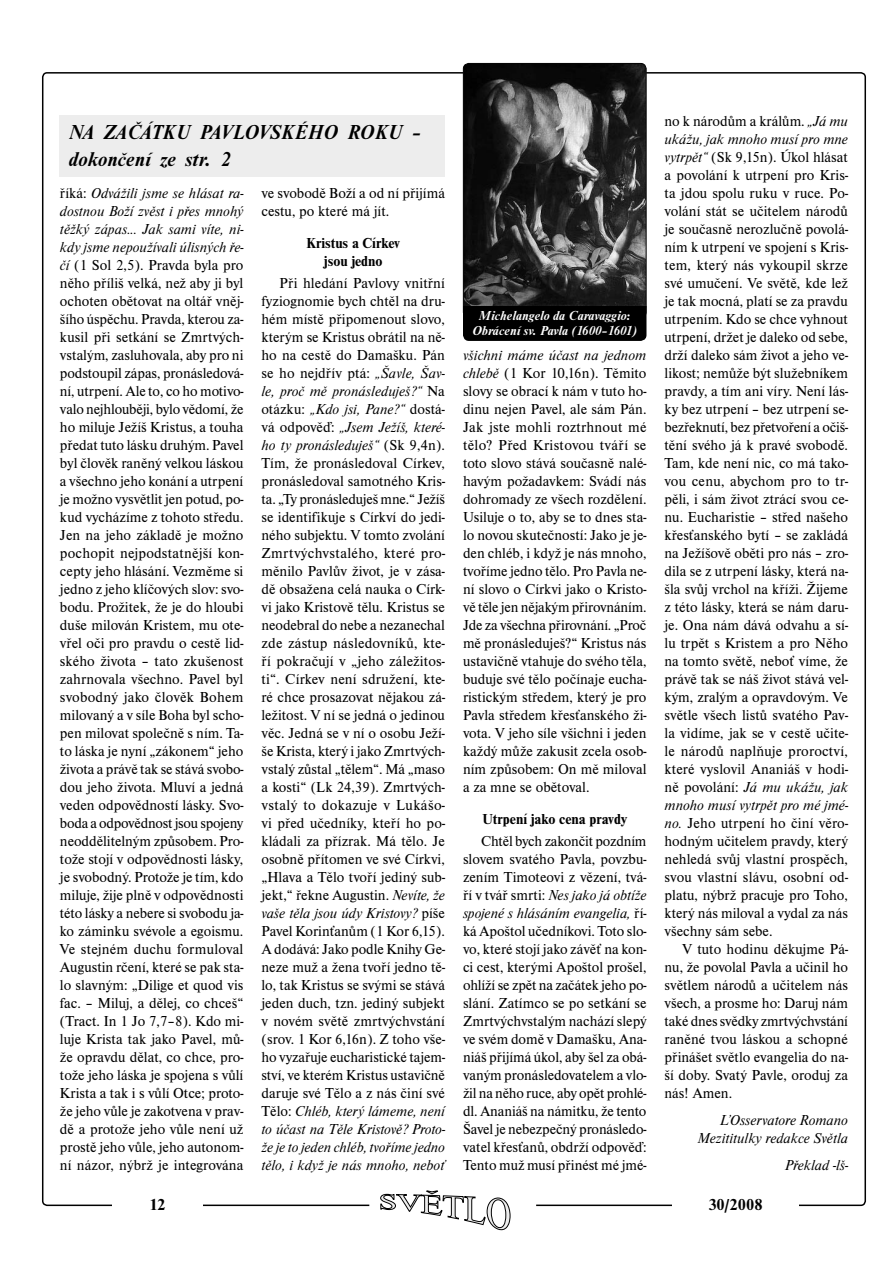
<style>
.page{position:relative;width:893px;height:1263px;background:#fff}
.page>*{position:absolute;margin:0;border:0;box-sizing:border-box;transform-origin:0 0}
.t1{font:italic 700 21px/27px "Nimbus Rom DEE";color:#000}
.t2{font:700 16.5px "Nimbus Rom DEE";color:#000}
.t3{font:15px/18px "Nimbus Rom DEE";color:#000;text-align:justify}
.t4{font:italic 15px/18px "Nimbus Rom DEE";color:#000;text-align:right}
.t5{font:700 15px/18px "Nimbus Rom DEE";color:#000;text-align:center}
.t6{font:italic 700 13.5px/15px "Nimbus Rom DEE";color:#fff;text-align:center}
.s1{font-style:italic}
</style>
<div class="page">
<svg style="left:380px;top:1190px;width:131px;height:41px"></svg>
<div style="left:60px;top:115px;width:385px;height:61px;background:#ededed"></div>
<img style="left:463px;top:63px;width:183px;height:243px">
<div style="left:463px;top:63px;width:183px;height:255px;border:1px solid #000;border-radius:5px"></div>
<div style="left:463px;top:306px;width:183px;height:35px;background:#000"></div>
<h1 class="t1" style="left:69px;top:121px;width:354px">NA ZAČÁTKU PAVLOVSKÉHO ROKU – dokončení ze str. 2</h1>
<p class="t3" style="left:60px;top:185px;width:185px">říká: <span class="s1">Odvážili jsme se hlásat ra&shy;dostnou Boží zvěst i přes mnohý těžký zápas... Jak sami víte, ni&shy;kdy jsme nepoužívali úlisných ře&shy;čí</span> (1 Sol 2,5). Pravda byla pro něho příliš velká, než aby ji byl ochoten obětovat na oltář vněj&shy;šího úspěchu. Pravda, kterou za&shy;kusil při setkání se Zmrtvých&shy;vstalým, zasluhovala, aby pro ni podstoupil zápas, pronásledová&shy;ní, utrpení. Ale to, co ho motivo&shy;valo nejhlouběji, bylo vědomí, že ho miluje Ježíš Kristus, a touha předat tuto lásku druhým. Pavel byl člověk raněný velkou láskou a všechno jeho konání a utrpení je možno vysvětlit jen potud, po&shy;kud vycházíme z tohoto středu.<br>Jen na jeho základě je možno pochopit nejpodstatnější kon&shy;cepty jeho hlásání. Vezměme si jedno z jeho klíčových slov: svo&shy;bodu. Prožitek, že je do hloubi duše milován Kristem, mu ote&shy;vřel oči pro pravdu o cestě lid&shy;ského života – tato zkušenost zahrnovala všechno. Pavel byl svobodný jako člověk Bohem milovaný a v síle Boha byl scho&shy;pen milovat společně s ním. Ta&shy;to láska je nyní „zákonem“ jeho života a právě tak se stává svobo&shy;dou jeho života. Mluví a jedná veden odpovědností lásky. Svo&shy;boda a odpovědnost jsou spojeny neoddělitelným způsobem. Pro&shy;tože stojí v odpovědnosti lásky, je svobodný. Protože je tím, kdo miluje, žije plně v odpovědnosti této lásky a nebere si svobodu ja&shy;ko záminku svévole a egoismu.<br>Ve stejném duchu formuloval Augustin rčení, které se pak sta&shy;lo slavným: „Dilige et quod vis fac. – Miluj, a dělej, co chceš“ (Tract. In 1 Jo 7,7–8). Kdo mi&shy;luje Krista tak jako Pavel, mů&shy;že opravdu dělat, co chce, pro&shy;tože jeho láska je spojena s vůlí Krista a tak i s vůlí Otce; proto&shy;že jeho vůle je zakotvena v prav&shy;dě a protože jeho vůle není už prostě jeho vůle, jeho autonom&shy;ní názor, nýbrž je integrována</p>
<p class="t3" style="left:261px;top:185px;width:185px">ve svobodě Boží a od ní přijímá cestu, po které má jít.</p>
<p class="t5" style="left:306px;top:235px;width:95px">Kristus a Církev jsou jedno</p>
<p class="t3" style="left:261px;top:275px;width:185px;text-indent:18px">Při hledání Pavlovy vnitřní fyziognomie bych chtěl na dru&shy;hém místě připomenout slovo, kterým se Kristus obrátil na ně&shy;ho na cestě do Damašku. Pán se ho nejdřív ptá: <span class="s1">„Šavle, Šav&shy;le, proč mě pronásleduješ?“</span> Na otázku: <span class="s1">„Kdo jsi, Pane?“</span> dostá&shy;vá odpověď: <span class="s1">„Jsem Ježíš, které&shy;ho ty pronásleduješ“</span> (Sk 9,4n).<br>Tím, že pronásledoval Církev, pronásledoval samotného Kris&shy;ta. „Ty pronásleduješ mne.“ Ježíš se identifikuje s Církví do jedi&shy;ného subjektu. V tomto zvolání Zmrtvýchvstalého, které pro&shy;měnilo Pavlův život, je v zása&shy;dě obsažena celá nauka o Círk&shy;vi jako Kristově tělu. Kristus se neodebral do nebe a nezanechal zde zástup následovníků, kte&shy;ří pokračují v „jeho záležitos&shy;ti“. Církev není sdružení, kte&shy;ré chce prosazovat nějakou zá&shy;ležitost. V ní se jedná o jedinou věc. Jedná se v ní o osobu Ježí&shy;še Krista, který i jako Zmrtvých&shy;vstalý zůstal „tělem“. Má „maso a kosti“ (Lk 24,39). Zmrtvých&shy;vstalý to dokazuje v Lukášo&shy;vi před učedníky, kteří ho po&shy;kládali za přízrak. Má tělo. Je osobně přítomen ve své Církvi, „Hlava a Tělo tvoří jediný sub&shy;jekt,“ řekne Augustin. <span class="s1">Nevíte, že vaše těla jsou údy Kristovy?</span> píše Pavel Korinťanům (1 Kor 6,15).<br>A dodává: Jako podle Knihy Ge&shy;neze muž a žena tvoří jedno tě&shy;lo, tak Kristus se svými se stává jeden duch, tzn. jediný subjekt v novém světě zmrtvýchvstání (srov. 1 Kor 6,16n). Z toho vše&shy;ho vyzařuje eucharistické tajem&shy;ství, ve kterém Kristus ustavičně daruje své Tělo a z nás činí své Tělo: <span class="s1">Chléb, který lámeme, není to účast na Těle Kristově? Proto&shy;že je to jeden chléb, tvoříme jedno tělo, i když je nás mnoho, neboť</span></p>
<p class="t6" style="left:472px;top:310px;width:166px">Michelangelo da Caravaggio:<br>Obrácení sv. Pavla (1600–1601)</p>
<p class="t3" style="left:463px;top:347px;width:185px"><span class="s1">všichni máme účast na jednom chlebě</span> (1 Kor 10,16n). Těmito slovy se obrací k nám v tuto ho&shy;dinu nejen Pavel, ale sám Pán.<br>Jak jste mohli roztrhnout mé tělo? Před Kristovou tváří se toto slovo stává současně nalé&shy;havým požadavkem: Svádí nás dohromady ze všech rozdělení.<br>Usiluje o to, aby se to dnes sta&shy;lo novou skutečností: Jako je je&shy;den chléb, i když je nás mnoho, tvoříme jedno tělo. Pro Pavla ne&shy;ní slovo o Církvi jako o Kristo&shy;vě těle jen nějakým přirovnáním.<br>Jde za všechna přirovnání. „Proč mě pronásleduješ?“ Kristus nás ustavičně vtahuje do svého těla, buduje své tělo počínaje eucha&shy;ristickým středem, který je pro Pavla středem křesťanského ži&shy;vota. V jeho síle všichni i jeden každý může zakusit zcela osob&shy;ním způsobem: On mě miloval a za mne se obětoval.</p>
<p class="t5" style="left:482px;top:811px;width:146px">Utrpení jako cena pravdy</p>
<p class="t3" style="left:463px;top:833px;width:185px;text-indent:18px">Chtěl bych zakončit pozdním slovem svatého Pavla, povzbu&shy;zením Timoteovi z vězení, tvá&shy;ří v tvář smrti: <span class="s1">Nes jako já obtíže spojené s hlásáním evangelia,</span> ří&shy;ká Apoštol učedníkovi. Toto slo&shy;vo, které stojí jako závěť na kon&shy;ci cest, kterými Apoštol prošel, ohlíží se zpět na začátek jeho po&shy;slání. Zatímco se po setkání se Zmrtvýchvstalým nachází slepý ve svém domě v Damašku, Ana&shy;niáš přijímá úkol, aby šel za obá&shy;vaným pronásledovatelem a vlo&shy;žil na něho ruce, aby opět prohlé&shy;dl. Ananiáš na námitku, že tento Šavel je nebezpečný pronásledo&shy;vatel křesťanů, obdrží odpověď:<br>Tento muž musí přinést mé jmé-</p>
<p class="t3" style="left:664px;top:113px;width:185px">no k národům a králům. <span class="s1">„Já mu ukážu, jak mnoho musí pro mne vytrpět“</span> (Sk 9,15n). Úkol hlásat a povolání k utrpení pro Kris&shy;ta jdou spolu ruku v ruce. Po&shy;volání stát se učitelem národů je současně nerozlučně povolá&shy;ním k utrpení ve spojení s Kris&shy;tem, který nás vykoupil skrze své umučení. Ve světě, kde lež je tak mocná, platí se za pravdu utrpením. Kdo se chce vyhnout utrpení, držet je daleko od sebe, drží daleko sám život a jeho ve&shy;likost; nemůže být služebníkem pravdy, a tím ani víry. Není lás&shy;ky bez utrpení – bez utrpení se&shy;bezřeknutí, bez přetvoření a očiš&shy;tění svého já k pravé svobodě.<br>Tam, kde není nic, co má tako&shy;vou cenu, abychom pro to tr&shy;pěli, i sám život ztrácí svou ce&shy;nu. Eucharistie – střed našeho křesťanského bytí – se zakládá na Ježíšově oběti pro nás – zro&shy;dila se z utrpení lásky, která na&shy;šla svůj vrchol na kříži. Žijeme z této lásky, která se nám daru&shy;je. Ona nám dává odvahu a sí&shy;lu trpět s Kristem a pro Něho na tomto světě, neboť víme, že právě tak se náš život stává vel&shy;kým, zralým a opravdovým. Ve světle všech listů svatého Pav&shy;la vidíme, jak se v cestě učite&shy;le národů naplňuje proroctví, které vyslovil Ananiáš v hodi&shy;ně povolání: <span class="s1">Já mu ukážu, jak mnoho musí vytrpět pro mé jmé&shy;no.</span> Jeho utrpení ho činí věro&shy;hodným učitelem pravdy, který nehledá svůj vlastní prospěch, svou vlastní slávu, osobní od&shy;platu, nýbrž pracuje pro Toho, který nás miloval a vydal za nás všechny sám sebe.</p>
<p class="t3" style="left:664px;top:941px;width:185px;text-indent:18px">V tuto hodinu děkujme Pá&shy;nu, že povolal Pavla a učinil ho světlem národů a učitelem nás všech, a prosme ho: Daruj nám také dnes svědky zmrtvýchvstání raněné tvou láskou a schopné přinášet světlo evangelia do na&shy;ší doby. Svatý Pavle, oroduj za nás! Amen.</p>
<p class="t4" style="left:698px;top:1112px;width:152px">L’Osservatore Romano<br>Mezititulky redakce Světla</p>
<p class="t4" style="left:785px;top:1157px;width:65px">Překlad -lš-</p>
<p class="t2" style="left:149px;top:1198px;width:18px">12</p>
<p class="t2" style="left:708px;top:1198px;width:56px">30/2008</p>
</div>
